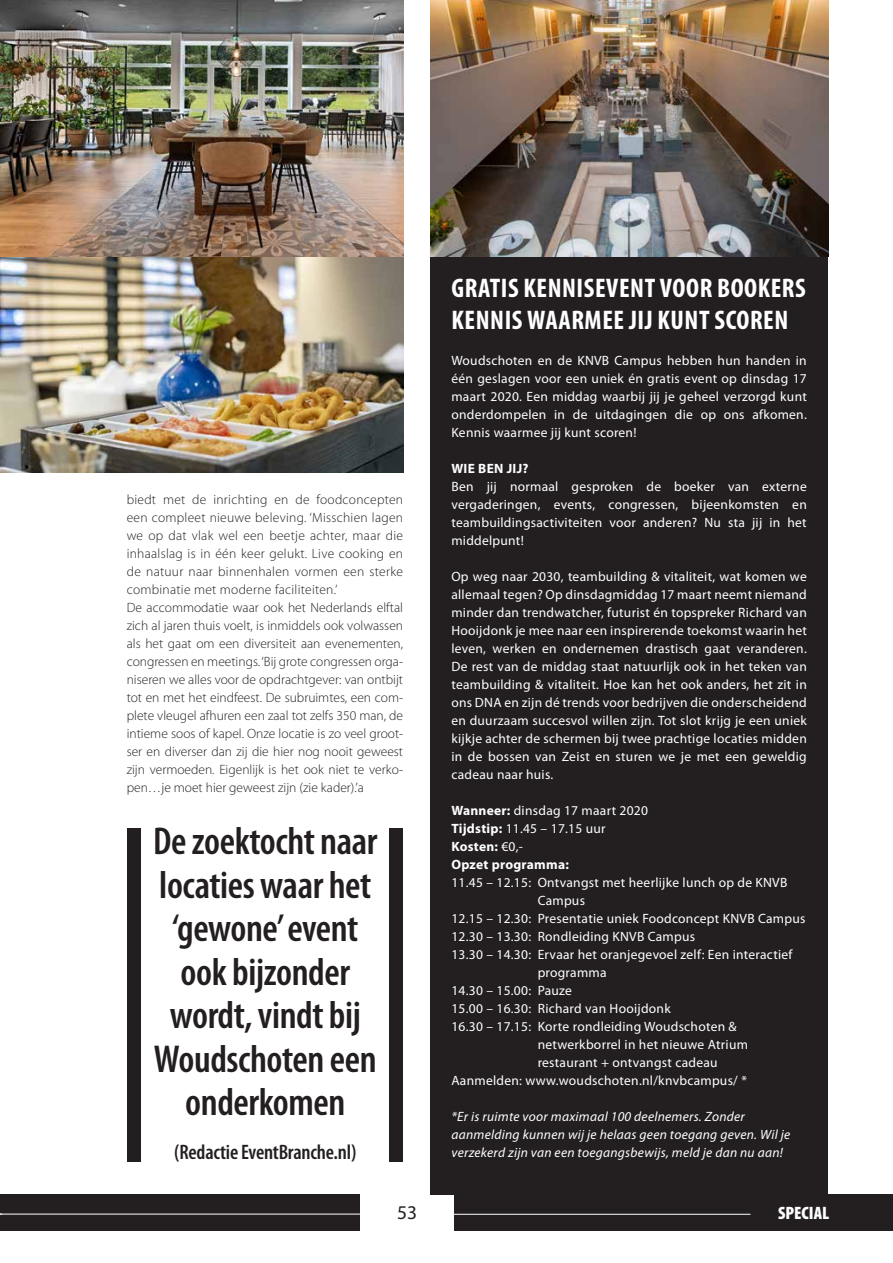
<style>
.page{position:relative;width:893px;height:1263px;background:#fff}
.page>*{position:absolute;margin:0;border:0;box-sizing:border-box;transform-origin:0 0}
.t1{font:600 condensed 39px/43.5px "Myriad Pro";letter-spacing:-.01em;color:#231f20;text-align:center}
.t2{font:700 condensed 27px/31.5px "Myriad Pro";letter-spacing:.02em;color:#fff}
.t3{font:600 condensed 21px "Myriad Pro";letter-spacing:-.01em;color:#231f20}
.t4{font:19.5px "Myriad Pro";color:#231f20}
.t5{font:900 condensed 18px "Myriad Pro";color:#fff}
.t6{font:13.5px/18px "Myriad Pro";letter-spacing:.02em;color:#fff;text-align:justify}
.t7{font:300 13.5px/18px "Myriad Pro";color:#231f20}
.t8{font:italic 13.5px/18px "Myriad Pro";letter-spacing:.02em;color:#fff}
.t9{font:700 13.5px/18px "Myriad Pro";letter-spacing:.02em;color:#fff}
.s1{font-weight:400}
</style>
<div class="page">
<div style="left:0;top:1195px;width:893px;height:36px;background:#231f20"></div>
<hr style="left:454px;top:1214px;width:296px;height:1px;background:#fff">
<hr style="left:0;top:1214px;width:360px;height:1px;background:#fff">
<div style="left:360px;top:1195px;width:94px;height:36px;background:#fff"></div>
<img style="left:0;top:0;width:403px;height:472px">
<div style="left:430px;top:257px;width:398px;height:938px;background:#231f20"></div>
<img style="left:430px;top:0;width:398px;height:256px">
<div style="left:128px;top:828px;width:13px;height:333px;background:#231f20"></div>
<div style="left:390px;top:828px;width:13px;height:333px;background:#231f20"></div>
<p class="t7" style="left:127px;top:490px;width:278px">biedt met de inrichting en de foodconcepten een compleet nieuwe beleving. ‘Misschien lagen we op dat vlak wel een beetje achter, maar die inhaalslag is in één keer gelukt. Live cooking en de natuur naar binnenhalen vormen een sterke combinatie met moderne faciliteiten.’<br>De accommodatie waar ook het Nederlands elftal zich al jaren thuis voelt, is inmiddels ook volwassen als het gaat om een diversiteit aan evenementen, congressen en meetings. ‘Bij grote congressen orga&shy;niseren we alles voor de opdrachtgever: van ontbijt tot en met het eindfeest. De subruimtes, een com&shy;plete vleugel afhuren een zaal tot zelfs 350 man, de intieme soos of kapel. Onze locatie is zo veel groot&shy;ser en diverser dan zij die hier nog nooit geweest zijn vermoeden. Eigenlijk is het ook niet te verko&shy;pen…je moet hier geweest zijn (zie kader).’a</p>
<h1 class="t1" style="left:153px;top:819px;width:226px">De zoektocht naar locaties waar het ‘gewone’ event ook bijzonder wordt, vindt bij<br>Woudschoten een onderkomen</h1>
<h3 class="t3" style="left:174px;top:1139px;width:184px">(Redactie EventBranche.nl)</h3>
<h2 class="t2" style="left:452px;top:272px;width:356px">GRATIS KENNISEVENT VOOR BOOKERS<br>KENNIS WAARMEE JIJ KUNT SCOREN</h2>
<p class="t6" style="left:451px;top:351px;width:357px">Woudschoten en de KNVB Campus hebben hun handen in één geslagen voor een uniek én gratis event op dinsdag 17 maart 2020. Een middag waarbij jij je geheel verzorgd kunt onderdompelen in de uitdagingen die op ons afkomen.<br>Kennis waarmee jij kunt scoren!</p>
<p class="t9" style="left:451px;top:459px;width:79px">WIE BEN JIJ?</p>
<p class="t6" style="left:451px;top:477px;width:357px">Ben jij normaal gesproken de boeker van externe vergaderingen, events, congressen, bijeenkomsten en teambuildingsactiviteiten voor anderen? Nu sta jij in het middelpunt!</p>
<p class="t6" style="left:451px;top:567px;width:357px">Op weg naar 2030, teambuilding &amp; vitaliteit, wat komen we allemaal tegen? Op dinsdagmiddag 17 maart neemt niemand minder dan trendwatcher, futurist én topspreker Richard van Hooijdonk je mee naar een inspirerende toekomst waarin het leven, werken en ondernemen drastisch gaat veranderen.<br>De rest van de middag staat natuurlijk ook in het teken van teambuilding &amp; vitaliteit. Hoe kan het ook anders, het zit in ons DNA en zijn dé trends voor bedrijven die onderscheidend en duurzaam succesvol willen zijn. Tot slot krijg je een uniek kijkje achter de schermen bij twee prachtige locaties midden in de bossen van Zeist en sturen we je met een geweldig cadeau naar huis.</p>
<p class="t9" style="left:451px;top:801px;width:198px">Wanneer: <span class="s1">dinsdag 17 maart 2020<br></span>Tijdstip: <span class="s1">11.45 – 17.15 uur<br></span>Kosten: <span class="s1">€0,-<br></span>Opzet programma:</p>
<p class="t6" style="left:451px;top:873px;width:338px">11.45 – 12.15: Ontvangst met heerlijke lunch op de KNVB</p>
<p class="t6" style="left:538px;top:891px;width:49px">Campus</p>
<p class="t6" style="left:451px;top:909px;width:355px">12.15 – 12.30: Presentatie uniek Foodconcept KNVB Campus</p>
<p class="t6" style="left:451px;top:927px;width:245px">12.30 – 13.30: Rondleiding KNVB Campus</p>
<p class="t6" style="left:451px;top:945px;width:343px">13.30 – 14.30: Ervaar het oranjegevoel zelf: Een interactief</p>
<p class="t6" style="left:538px;top:963px;width:70px">programma</p>
<p class="t6" style="left:451px;top:981px;width:122px">14.30 – 15.00: Pauze</p>
<p class="t6" style="left:451px;top:999px;width:221px">15.00 – 16.30: Richard van Hooijdonk</p>
<p class="t6" style="left:451px;top:1017px;width:287px">16.30 – 17.15: Korte rondleiding Woudschoten &amp;</p>
<p class="t6" style="left:538px;top:1035px;width:212px">netwerkborrel in het nieuwe Atrium</p>
<p class="t6" style="left:538px;top:1053px;width:181px">restaurant + ontvangst cadeau</p>
<p class="t6" style="left:451px;top:1071px;width:297px">Aanmelden: www.woudschoten.nl/knvbcampus/ *</p>
<p class="t8" style="left:451px;top:1107px;width:340px">*Er is ruimte voor maximaal 100 deelnemers. Zonder aanmelding kunnen wij je helaas geen toegang geven. Wil je verzekerd zijn van een toegangsbewijs, meld je dan nu aan!</p>
<h3 class="t4" style="left:397px;top:1200px;width:21px">53</h3>
<h3 class="t5" style="left:778px;top:1201px;width:53px">SPECIAL</h3>
</div>
